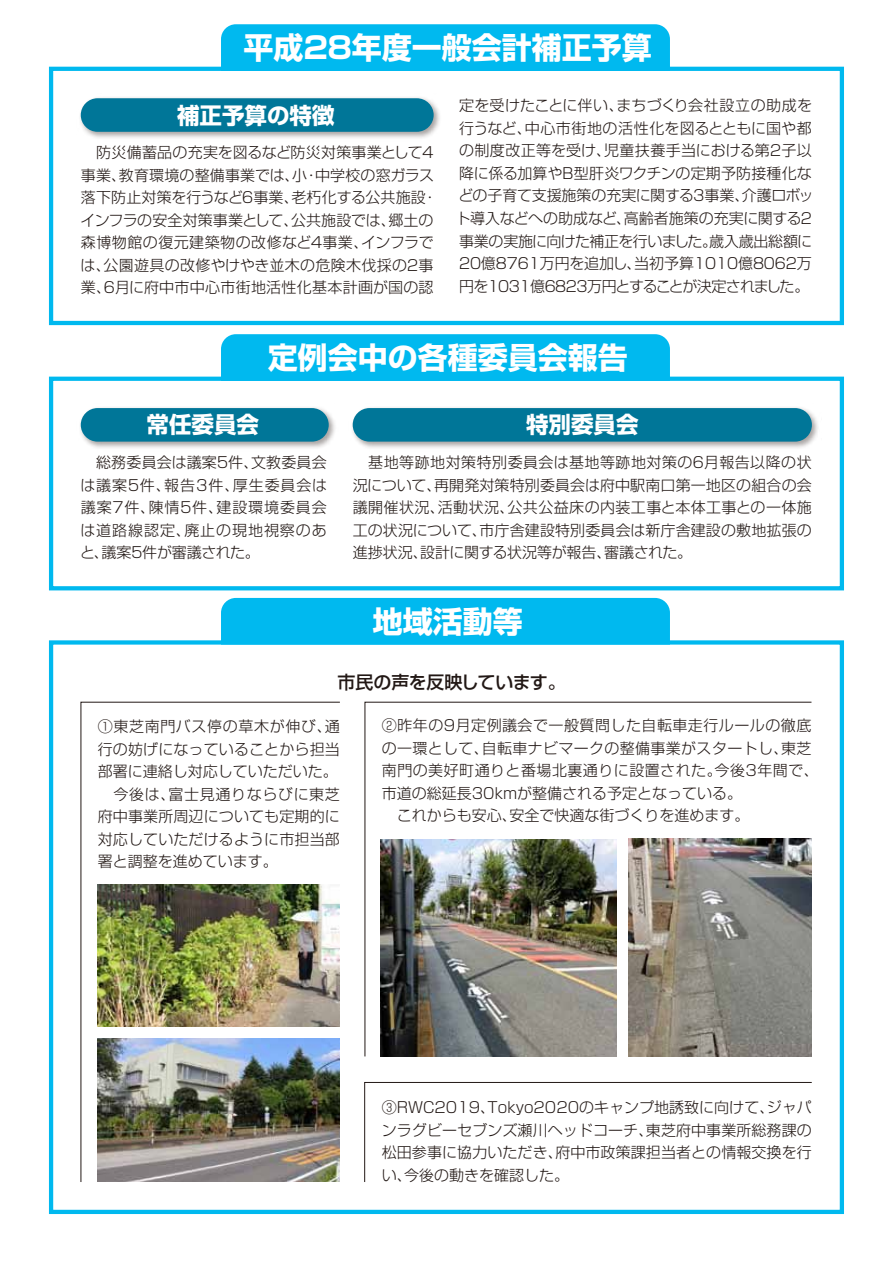
<style>
.page{position:relative;width:893px;height:1263px;background:#fff}
.page>*{position:absolute;margin:0;border:0;box-sizing:border-box;transform-origin:0 0}
.t1{font:700 30px "Shin Go Pro";color:#fff}
.t2{font:700 22.5px "Shin Go Pro";color:#fff}
.t3{font:500 18px "Shin Go Pro";letter-spacing:-.03em;color:#221815}
.t4{font:300 15px/22.5px "Shin Go Pro";letter-spacing:.005em;color:#221815;text-align:justify}
.t5{font:300 15px/22.5px "Shin Go Pro";letter-spacing:-.02em;color:#221815}
.t6{font:300 15px/22.5px "Shin Go Pro";letter-spacing:.025em;color:#221815}
</style>
<div class="page">
<img style="left:80px;top:97px;width:360px;height:41px">
<div style="left:81px;top:98px;width:353px;height:34px;background:#007698;border-radius:17px"></div>
<div style="left:219px;top:24px;width:453px;height:43px;background:#00b9ef"></div>
<div style="left:49px;top:67px;width:795px;height:258px;border:4px solid #00b9ef"></div>
<div style="left:221px;top:597px;width:449px;height:43px;background:#00b9ef"></div>
<div style="left:49px;top:640px;width:795px;height:574px;border:4px solid #00b9ef"></div>
<div style="left:219px;top:334px;width:453px;height:43px;background:#00b9ef"></div>
<div style="left:49px;top:377px;width:795px;height:213px;border:4px solid #00b9ef"></div>
<img style="left:80px;top:407px;width:255px;height:41px">
<div style="left:81px;top:408px;width:248px;height:34px;background:#007698;border-radius:17px"></div>
<img style="left:352px;top:407px;width:466px;height:41px">
<div style="left:353px;top:408px;width:459px;height:34px;background:#007698;border-radius:17px"></div>
<svg style="left:81px;top:702px;width:259px;height:480px"></svg>
<svg style="left:364px;top:702px;width:448px;height:355px"></svg>
<svg style="left:364px;top:1082px;width:448px;height:100px"></svg>
<img style="left:380px;top:839px;width:236px;height:217px">
<img style="left:628px;top:839px;width:184px;height:217px">
<img style="left:97px;top:884px;width:243px;height:143px">
<img style="left:97px;top:1038px;width:243px;height:143px">
<h1 class="t1" style="left:244px;top:24px;width:410px">平成２８年度一般会計補正予算</h1>
<h2 class="t2" style="left:177px;top:97px;width:159px">補正予算の特徴</h2>
<p class="t4" style="left:81px;top:140px;width:358px;text-align:left">　防災備蓄品の充実を図るなど防災対策事業として４事業、教育環境の整備事業では、小・中学校の窓ガラス落下防止対策を行うなど６事業、老朽化する公共施設・インフラの安全対策事業として、公共施設では、郷土の森博物館の復元建築物の改修など４事業、インフラでは、公園遊具の改修やけやき並木の危険木伐採の２事業、６月に府中市中心市街地活性化基本計画が国の認</p>
<p class="t5" style="left:456px;top:93px;width:360px">定を受けたことに伴い、まちづくり会社設立の助成を行うなど、中心市街地の活性化を図るとともに国や都の制度改正等を受け、児童扶養手当における第２子以降に係る加算やＢ型肝炎ワクチンの定期予防接種化などの子育て支援施策の充実に関する3事業、介護ロボット導入などへの助成など、高齢者施策の充実に関する２事業の実施に向けた補正を行いました。歳入歳出総額に<br>２０億８７６１万円を追加し、当初予算１０１０億８０６２万円を１０３１億６８２３万円とすることが決定されました。</p>
<h1 class="t1" style="left:268px;top:334px;width:361px">定例会中の各種委員会報告</h1>
<h2 class="t2" style="left:147px;top:407px;width:114px">常任委員会</h2>
<p class="t4" style="left:80px;top:449px;width:249px">　総務委員会は議案５件、文教委員会は議案５件、報告3件、厚生委員会は議案７件、陳情５件、建設環境委員会は道路線認定、廃止の現地視察のあと、議案５件が審議された。</p>
<h2 class="t2" style="left:526px;top:407px;width:114px">特別委員会</h2>
<p class="t4" style="left:353px;top:449px;width:461px">　基地等跡地対策特別委員会は基地等跡地対策の６月報告以降の状況について、再開発対策特別委員会は府中駅南口第一地区の組合の会議開催状況、活動状況、公共公益床の内装工事と本体工事との一体施工の状況について、市庁舎建設特別委員会は新庁舎建設の敷地拡張の進捗状況、設計に関する状況等が報告、審議された。</p>
<h1 class="t1" style="left:373px;top:598px;width:151px">地域活動等</h1>
<p class="t3" style="left:337px;top:667px;width:230px">市民の声を反映しています。</p>
<p class="t4" style="left:98px;top:713px;width:244px;text-align:left">①東芝南門バス停の草木が伸び、通行の妨げになっていることから担当部署に連絡し対応していただいた。　今後は、富士見通りならびに東芝府中事業所周辺についても定期的に対応していただけるように市担当部署と調整を進めています。</p>
<p class="t6" style="left:382px;top:713px;width:438px">②昨年の9月定例議会で一般質問した自転車走行ルールの徹底の一環として、自転車ナビマークの整備事業がスタートし、東芝南門の美好町通りと番場北裏通りに設置された。今後3年間で、市道の総延長30kmが整備される予定となっている。<br>　これからも安心、安全で快適な街づくりを進めます。</p>
<p class="t4" style="left:382px;top:1094px;width:432px">③RWC2019、Tokyo2020のキャンプ地誘致に向けて、ジャパンラグビーセブンズ瀬川ヘッドコーチ、東芝府中事業所総務課の松田参事に協力いただき、府中市政策課担当者との情報交換を行い、今後の動きを確認した。</p>
</div>
